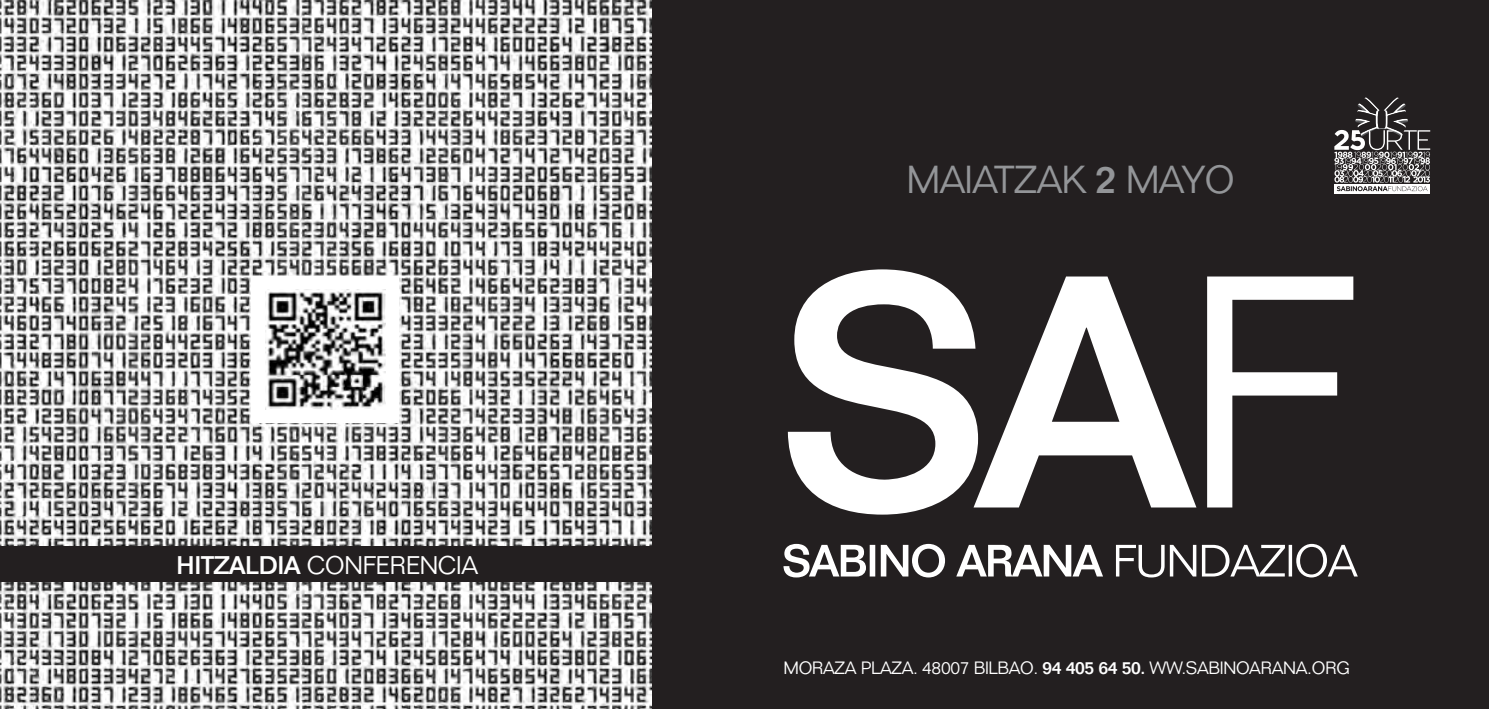
<style>
.page{position:relative;width:1489px;height:709px;background:#fff}
.page>*{position:absolute;margin:0;border:0;box-sizing:border-box;transform-origin:0 0}
.t1{font:300 38.25px "Folio";letter-spacing:-.02em;color:#939598}
.t2{font:300 25px "Folio";letter-spacing:-.01em;color:#fff}
.t3{font:300 17.5px "Folio";letter-spacing:-.02em;color:#fff}
.s1{font-weight:500}
</style>
<div class="page">
<img style="left:0;top:0;width:652px;height:709px">
<div style="left:652px;top:0;width:836px;height:709px;background:#231f20"></div>
<div style="left:0;top:546px;width:657px;height:35px;background:#231f20"></div>
<svg style="left:787px;top:269px;width:566px;height:245px"></svg>
<svg style="left:783px;top:544px;width:574px;height:33px"></svg>
<div style="left:252px;top:276px;width:147px;height:147px;background:#fff"></div>
<img style="left:265px;top:290px;width:120px;height:120px">
<svg style="left:1334px;top:191px;width:95px;height:2px"></svg>
<svg style="left:1334px;top:97px;width:95px;height:94px"></svg>
<h2 class="t2" style="left:176px;top:550px;width:303px"><span class="s1">HITZALDIA</span> CONFERENCIA</h2>
<h1 class="t1" style="left:906px;top:157px;width:326px">MAIATZAK <span class="s1">2</span> MAYO</h1>
<p class="t3" style="left:783px;top:657px;width:29px">MORA</p>
<p class="t3" style="left:834px;top:657px;width:517px">ZA PLAZA. 48007 BILBAO . <span class="s1">94 405 64 50.</span> WW.SABINOARANA.ORG</p>
</div>
